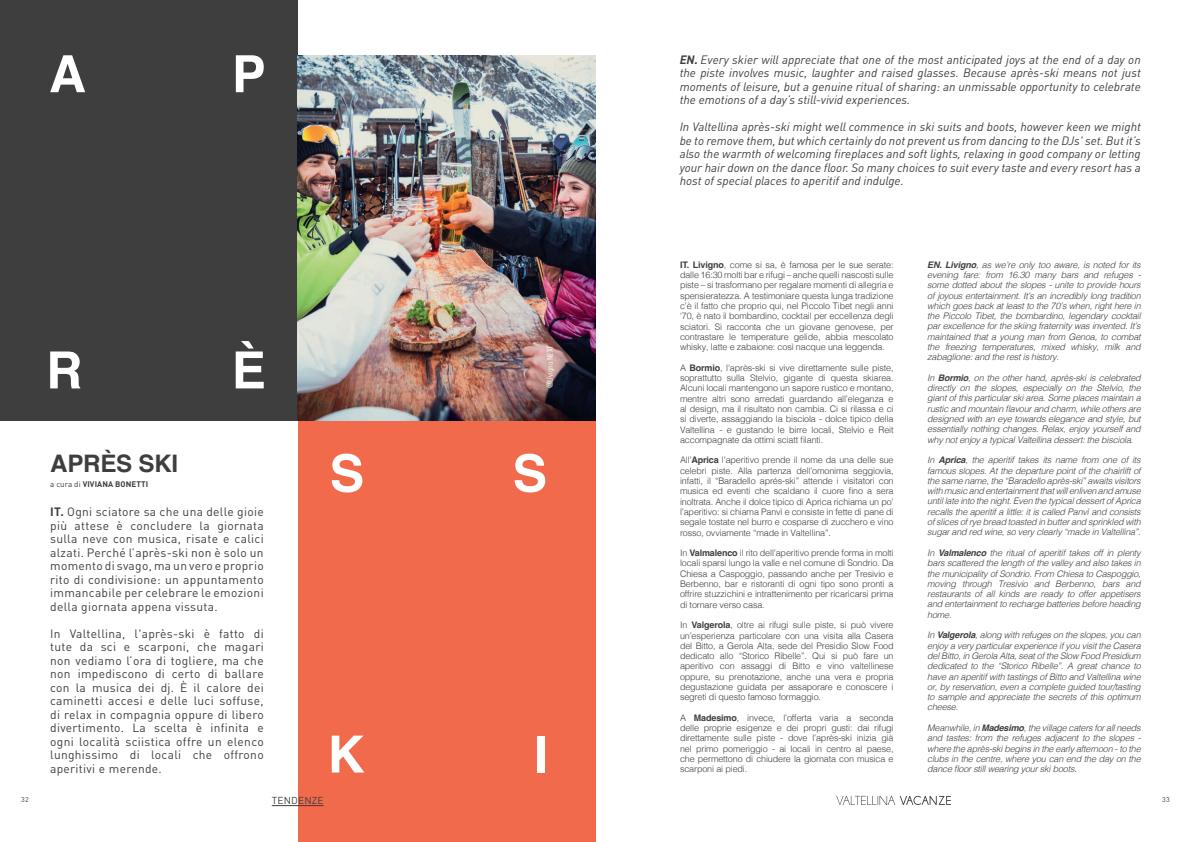
<style>
.page{position:relative;width:1191px;height:842px;background:#fff}
.page>*{position:absolute;margin:0;border:0;box-sizing:border-box;transform-origin:0 0}
.t1{font:700 24.1px "Helvetica";letter-spacing:-.01em;color:#3e3e3f}
.t2{font:italic 12px/13.5px "DIN Pro";color:#3e3e3f;text-align:justify}
.t3{font:12px/13.5px "DIN Pro";letter-spacing:.025em;color:#3e3e3f;text-align:justify}
.t4{font:10px "DIN Pro";letter-spacing:.02em;color:#3e3e3f}
.t5{font:italic 300 9px/10.3px "Helvetica";letter-spacing:-.02em;color:#3e3e3f;text-align:justify}
.t6{font:300 9px/10.3px "Helvetica";letter-spacing:-.015em;color:#3e3e3f;text-align:justify}
.t7{font:condensed 8.1px "DIN Pro";color:#fff;scale:1.17 1}
.t8{font:700 8px "DIN Pro";letter-spacing:.01em;color:#3e3e3f}
.t9{font:7px "DIN Pro";color:#3e3e3f}
.s1{font-weight:700}
.s2{font-weight:400}
.s3{font-family:"Helvetica";font-weight:300;font-stretch:normal;font-size:8.5px}
</style>
<div class="page">
<svg style="left:836px;top:796px;width:114px;height:9px"></svg>
<div style="left:298px;top:421px;width:297px;height:421px;background:#f26a4c"></div>
<div style="left:0;top:0;width:298px;height:421px;background:#3e3e3f"></div>
<div style="left:537px;top:736px;width:8px;height:36px;background:#fff"></div>
<svg style="left:332px;top:736px;width:32px;height:36px"></svg>
<svg style="left:514px;top:454px;width:31px;height:38px"></svg>
<svg style="left:332px;top:454px;width:30px;height:38px"></svg>
<svg style="left:236px;top:341px;width:28px;height:47px"></svg>
<svg style="left:50px;top:351px;width:30px;height:37px"></svg>
<svg style="left:236px;top:55px;width:28px;height:37px"></svg>
<svg style="left:50px;top:55px;width:35px;height:37px"></svg>
<hr style="left:272px;top:805px;width:52px;height:1px;background:#3e3e3f">
<img style="left:298px;top:55px;width:297px;height:366px">
<p class="t1" style="left:50px;top:448px;width:130px">APRÈS SKI</p>
<p class="t3" style="left:50px;top:504px;width:215px"><span class="s1">IT.</span> Ogni sciatore sa che una delle gioie più attese è concludere la giornata sulla neve con musica, risate e calici alzati. Perché l’après-ski non è solo un momento di svago, ma un vero e proprio rito di condivisione: un appuntamento immancabile per celebrare le emozioni della giornata appena vissuta.</p>
<p class="t3" style="left:50px;top:625px;width:215px">In Valtellina, l'après-ski è fatto di tute da sci e scarponi, che magari non vediamo l’ora di togliere, ma che non impediscono di certo di ballare con la musica dei dj. È il calore dei caminetti accesi e delle luci soffuse, di relax in compagnia oppure di libero divertimento. La scelta è infinita e ogni località sciistica offre un elenco lunghissimo di locali che offrono aperitivi e merende.</p>
<p class="t8" style="left:50px;top:477px;width:100px"><span class="s2">a cura di</span> VIVIANA BONETTI</p>
<p class="t7" style="left:544px;top:388px;width:38px;rotate:-90deg"><span class="s3">@</span>Livigno NEXT</p>
<p class="t2" style="left:679px;top:52px;width:462px"><span class="s1">EN.</span> Every skier will appreciate that one of the most anticipated joys at the end of a day on the piste involves music, laughter and raised glasses. Because après-ski means not just moments of leisure, but a genuine ritual of sharing: an unmissable opportunity to celebrate the emotions of a day’s still-vivid experiences.</p>
<p class="t2" style="left:679px;top:119px;width:462px">In Valtellina après-ski might well commence in ski suits and boots, however keen we might be to remove them, but which certainly do not prevent us from dancing to the DJs' set. But it’s also the warmth of welcoming fireplaces and soft lights, relaxing in good company or letting your hair down on the dance floor. So many choices to suit every taste and every resort has a host of special places to aperitif and indulge.</p>
<p class="t6" style="left:680px;top:259px;width:215px"><span class="s1">IT. Livigno</span>, come si sa, è famosa per le sue serate: dalle 16:30 molti bar e rifugi – anche quelli nascosti sulle piste – si trasformano per regalare momenti di allegria e spensieratezza. A testimoniare questa lunga tradizione c’è il fatto che proprio qui, nel Piccolo Tibet negli anni ‘70, è nato il bombardino, cocktail per eccellenza degli sciatori. Si racconta che un giovane genovese, per contrastare le temperature gelide, abbia mescolato whisky, latte e zabaione: così nacque una leggenda.</p>
<p class="t6" style="left:680px;top:362px;width:215px">A <span class="s1">Bormio</span>, l'après-ski si vive direttamente sulle piste, soprattutto sulla Stelvio, gigante di questa skiarea.<br>Alcuni locali mantengono un sapore rustico e montano, mentre altri sono arredati guardando all’eleganza e al design, ma il risultato non cambia. Ci si rilassa e ci si diverte, assaggiando la bisciola - dolce tipico della Valtellina - e gustando le birre locali, Stelvio e Reit accompagnate da ottimi sciatt filanti.</p>
<p class="t6" style="left:680px;top:454px;width:215px">All’<span class="s1">Aprica</span> l’aperitivo prende il nome da una delle sue celebri piste. Alla partenza dell’omonima seggiovia, infatti, il “Baradello aprés-ski” attende i visitatori con musica ed eventi che scaldano il cuore fino a sera inoltrata. Anche il dolce tipico di Aprica richiama un po’ l’aperitivo: si chiama Panvì e consiste in fette di pane di segale tostate nel burro e cosparse di zucchero e vino rosso, ovviamente “made in Valtellina”.</p>
<p class="t6" style="left:680px;top:547px;width:215px">In <span class="s1">Valmalenco</span> il rito dell’aperitivo prende forma in molti locali sparsi lungo la valle e nel comune di Sondrio. Da Chiesa a Caspoggio, passando anche per Tresivio e Berbenno, bar e ristoranti di ogni tipo sono pronti a offrire stuzzichini e intrattenimento per ricaricarsi prima di tornare verso casa.</p>
<p class="t6" style="left:680px;top:619px;width:215px">In <span class="s1">Valgerola</span>, oltre ai rifugi sulle piste, si può vivere un’esperienza particolare con una visita alla Casera del Bitto, a Gerola Alta, sede del Presidio Slow Food dedicato allo “Storico Ribelle”. Qui si può fare un aperitivo con assaggi di Bitto e vino valtellinese oppure, su prenotazione, anche una vera e propria degustazione guidata per assaporare e conoscere i segreti di questo famoso formaggio.</p>
<p class="t6" style="left:680px;top:712px;width:215px">A <span class="s1">Madesimo</span>, invece, l’offerta varia a seconda delle proprie esigenze e dei propri gusti: dai rifugi direttamente sulle piste - dove l’après-ski inizia già nel primo pomeriggio - ai locali in centro al paese, che permettono di chiudere la giornata con musica e scarponi ai piedi.</p>
<p class="t5" style="left:927px;top:259px;width:215px"><span class="s1">EN. Livigno</span>, as we’re only too aware, is noted for its evening fare: from 16.30 many bars and refuges - some dotted about the slopes - unite to provide hours of joyous entertainment. It’s an incredibly long tradition which goes back at least to the 70’s when, right here in the Piccolo Tibet, the bombardino, legendary cocktail par excellence for the skiing fraternity was invented. It’s maintained that a young man from Genoa, to combat the freezing temperatures, mixed whisky, milk and zabaglione: and the rest is history.</p>
<p class="t5" style="left:927px;top:372px;width:215px">In <span class="s1">Bormio</span>, on the other hand, après-ski is celebrated directly on the slopes, especially on the Stelvio, the giant of this particular ski area. Some places maintain a rustic and mountain flavour and charm, while others are designed with an eye towards elegance and style, but essentially nothing changes. Relax, enjoy yourself and why not enjoy a typical Valtellina dessert: the bisciola.</p>
<p class="t5" style="left:927px;top:454px;width:215px">In <span class="s1">Aprica</span>, the aperitif takes its name from one of its famous slopes. At the departure point of the chairlift of the same name, the “Baradello après-ski” awaits visitors with music and entertainment that will enliven and amuse until late into the night. Even the typical dessert of Aprica recalls the aperitif a little: it is called Panvì and consists of slices of rye bread toasted in butter and sprinkled with sugar and red wine, so very clearly “made in Valtellina”.</p>
<p class="t5" style="left:927px;top:547px;width:215px">In <span class="s1">Valmalenco</span> the ritual of aperitif takes off in plenty bars scattered the length of the valley and also takes in the municipality of Sondrio. From Chiesa to Caspoggio, moving through Tresivio and Berbenno, bars and restaurants of all kinds are ready to offer appetisers and entertainment to recharge batteries before heading home.</p>
<p class="t5" style="left:927px;top:629px;width:215px">In <span class="s1">Valgerola</span>, along with refuges on the slopes, you can enjoy a very particular experience if you visit the Casera del Bitto, in Gerola Alta, seat of the Slow Food Presidium dedicated to the “Storico Ribelle”. A great chance to have an aperitif with tastings of Bitto and Valtellina wine or, by reservation, even a complete guided tour/tasting to sample and appreciate the secrets of this optimum cheese.</p>
<p class="t5" style="left:927px;top:722px;width:215px">Meanwhile, in <span class="s1">Madesimo</span>, the village caters for all needs and tastes: from the refuges adjacent to the slopes - where the après-ski begins in the early afternoon - to the clubs in the centre, where you can end the day on the dance floor still wearing your ski boots.</p>
<p class="t9" style="left:21px;top:794px;width:9px">32</p>
<p class="t9" style="left:1162px;top:794px;width:9px">33</p>
<p class="t4" style="left:272px;top:793px;width:53px">TENDENZE</p>
</div>
